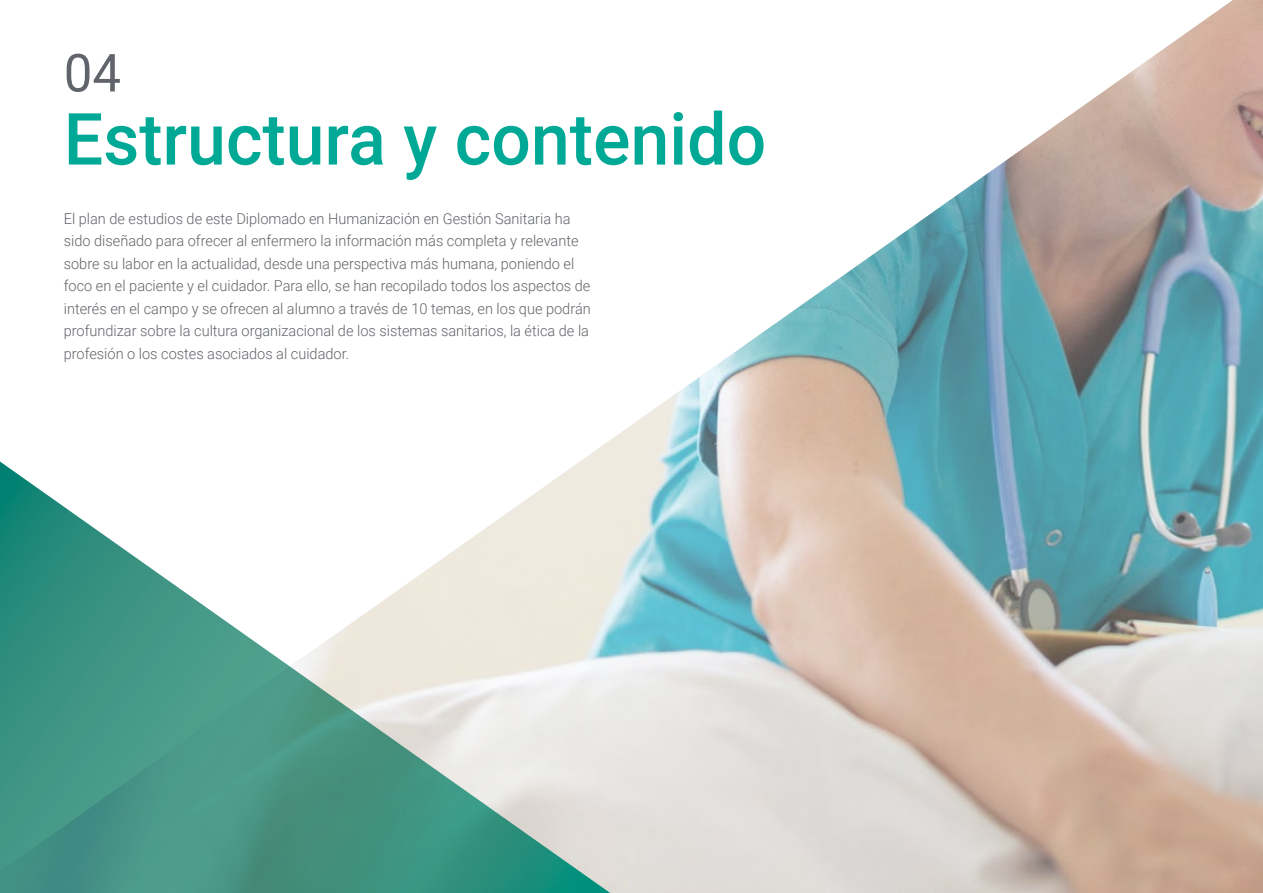
<style>
.page{position:relative;width:1263px;height:893px;background:#fff}
.page>*{position:absolute;margin:0;border:0;box-sizing:border-box;transform-origin:0 0}
.t1{font:500 72px "Roboto";color:#00a996}
.t2{font:52.5px "Roboto";color:#61646a}
.t3{font:300 15px/22.5px "Roboto";color:#61646a}
</style>
<div class="page">
<img style="left:602px;top:0;width:661px;height:893px">
<svg style="left:0;top:446px;width:640px;height:447px"></svg>
<h2 class="t2" style="left:64px;top:36px;width:59px">04</h2>
<h1 class="t1" style="left:64px;top:89px;width:704px">Estructura y contenido</h1>
<p class="t3" style="left:64px;top:207px;width:528px">El plan de estudios de este Diplomado en Humanización en Gestión Sanitaria ha sido diseñado para ofrecer al enfermero la información más completa y relevante sobre su labor en la actualidad, desde una perspectiva más humana, poniendo el foco en el paciente y el cuidador. Para ello, se han recopilado todos los aspectos de interés en el campo y se ofrecen al alumno a través de 10 temas, en los que podrán profundizar sobre la cultura organizacional de los sistemas sanitarios, la ética de la profesión o los costes asociados al cuidador.</p>
</div>
